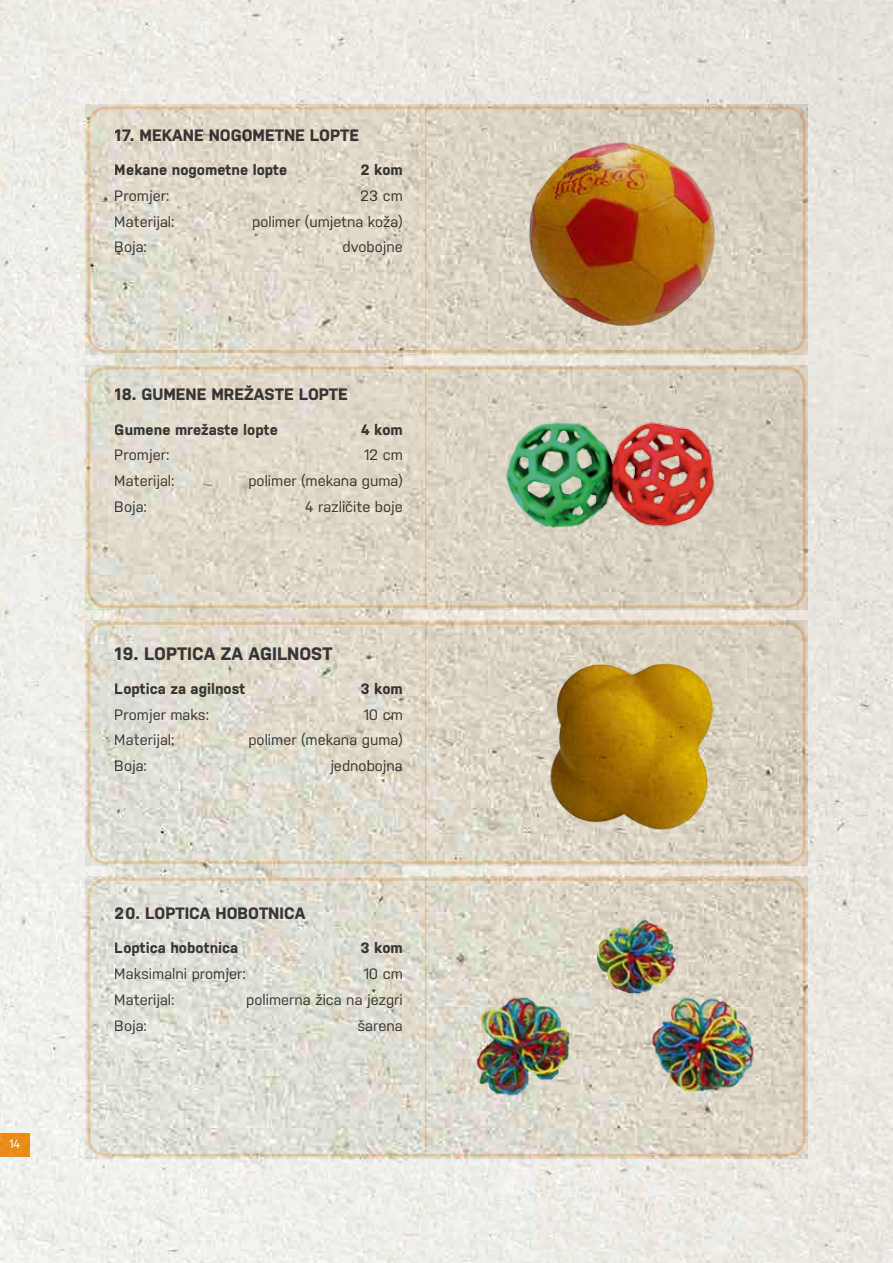
<style>
.page{position:relative;width:893px;height:1263px;background:#fff}
.page>*{position:absolute;margin:0;border:0;box-sizing:border-box;transform-origin:0 0}
.t1{font:700 18px "Nudista";color:#414042}
.t2{font:700 16.5px "Nudista";color:#414042}
.t3{font:15px "Nudista";color:#414042}
.t4{font:700 15px "Nudista";color:#414042}
.t5{font:12px "Nudista";color:#fff}
</style>
<div class="page">
<img style="left:0;top:0;width:893px;height:1263px">
<div style="left:0;top:1133px;width:29px;height:24px;background:#e98c1b"></div>
<img style="left:482px;top:128px;width:281px;height:211px">
<img style="left:525px;top:644px;width:229px;height:198px">
<div style="left:87px;top:106px;width:719px;height:247px;border:3px solid #fee0bf;border-radius:18px"></div>
<div style="left:87px;top:366px;width:719px;height:242px;border:3px solid #fee0bf;border-radius:18px"></div>
<div style="left:87px;top:622px;width:719px;height:242px;border:3px solid #fee0bf;border-radius:18px"></div>
<div style="left:87px;top:878px;width:719px;height:279px;border:3px solid #fee0bf;border-radius:18px"></div>
<hr style="left:425px;top:106px;width:1px;height:247px;background:#fee0bf">
<hr style="left:425px;top:366px;width:1px;height:240px;background:#fee0bf">
<hr style="left:425px;top:623px;width:1px;height:240px;background:#fee0bf">
<hr style="left:425px;top:878px;width:1px;height:279px;background:#fee0bf">
<img style="left:435px;top:341px;width:391px;height:293px">
<img style="left:465px;top:912px;width:298px;height:198px">
<p class="t5" style="left:9px;top:1135px;width:13px">14</p>
<p class="t2" style="left:115px;top:123px;width:246px">17. MEKANE NOGOMETNE LOPTE</p>
<p class="t4" style="left:115px;top:159px;width:174px">Mekane nogometne lopte</p>
<p class="t4" style="left:360px;top:159px;width:44px">2 kom</p>
<p class="t3" style="left:115px;top:185px;width:56px">Promjer:</p>
<p class="t3" style="left:360px;top:185px;width:44px">23 cm</p>
<p class="t3" style="left:115px;top:211px;width:61px">Materijal:</p>
<p class="t3" style="left:252px;top:211px;width:152px">polimer (umjetna koža)</p>
<p class="t3" style="left:115px;top:236px;width:34px">Boja:</p>
<p class="t3" style="left:343px;top:236px;width:62px">dvobojne</p>
<p class="t2" style="left:115px;top:382px;width:235px">18. GUMENE MREŽASTE LOPTE</p>
<p class="t4" style="left:115px;top:418px;width:165px">Gumene mrežaste lopte</p>
<p class="t4" style="left:361px;top:418px;width:43px">4 kom</p>
<p class="t3" style="left:115px;top:444px;width:56px">Promjer:</p>
<p class="t3" style="left:364px;top:444px;width:41px">12 cm</p>
<p class="t3" style="left:115px;top:470px;width:61px">Materijal:</p>
<p class="t3" style="left:248px;top:470px;width:156px">polimer (mekana guma)</p>
<p class="t3" style="left:115px;top:496px;width:34px">Boja:</p>
<p class="t3" style="left:305px;top:496px;width:99px">4 različite boje</p>
<p class="t1" style="left:115px;top:640px;width:219px">19. LOPTICA ZA AGILNOST</p>
<p class="t4" style="left:115px;top:678px;width:132px">Loptica za agilnost</p>
<p class="t4" style="left:360px;top:678px;width:44px">3 kom</p>
<p class="t3" style="left:115px;top:704px;width:96px">Promjer maks:</p>
<p class="t3" style="left:363px;top:704px;width:41px">10 cm</p>
<p class="t3" style="left:115px;top:729px;width:61px">Materijal:</p>
<p class="t3" style="left:248px;top:729px;width:156px">polimer (mekana guma)</p>
<p class="t3" style="left:115px;top:755px;width:34px">Boja:</p>
<p class="t3" style="left:330px;top:755px;width:74px">jednobojna</p>
<p class="t2" style="left:115px;top:901px;width:192px">20. LOPTICA HOBOTNICA</p>
<p class="t4" style="left:115px;top:937px;width:125px">Loptica hobotnica</p>
<p class="t4" style="left:360px;top:937px;width:44px">3 kom</p>
<p class="t3" style="left:115px;top:963px;width:132px">Maksimalni promjer:</p>
<p class="t3" style="left:363px;top:963px;width:41px">10 cm</p>
<p class="t3" style="left:115px;top:989px;width:61px">Materijal:</p>
<p class="t3" style="left:246px;top:989px;width:158px">polimerna žica na jezgri</p>
<p class="t3" style="left:115px;top:1014px;width:34px">Boja:</p>
<p class="t3" style="left:357px;top:1014px;width:47px">šarena</p>
</div>
